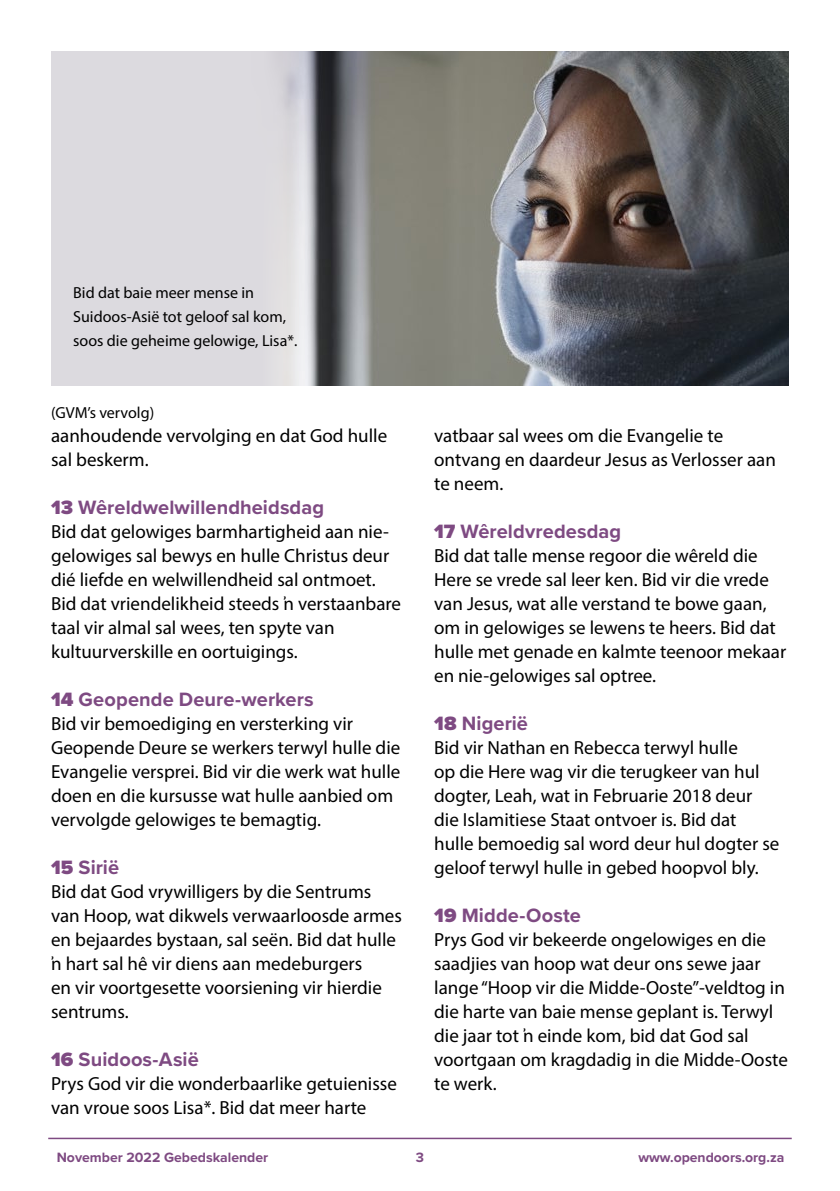
<style>
.page{position:relative;width:840px;height:1191px;background:#fff}
.page>*{position:absolute;margin:0;border:0;box-sizing:border-box;transform-origin:0 0}
.t1{font:700 20px "Proxima Nova";letter-spacing:.005em;color:#7e4a82}
.t2{font:19px/24px "Myriad Pro";color:#000}
.t3{font:16px/24px "Myriad Pro";color:#000}
.t4{font:700 14px "Proxima Nova";color:#7e4a82}
.s1{font-weight:900}
</style>
<div class="page">
<hr style="left:48px;top:1137px;width:743px;height:2px;background:#7e4a82">
<div style="left:51px;top:51px;width:737px;height:335px;background:#dcdadf"></div>
<img style="left:279px;top:51px;width:509px;height:335px">
<p class="t3" style="left:73px;top:280px;width:225px">Bid dat baie meer mense in<br>Suidoos-Asië tot geloof sal kom, soos die geheime gelowige, Lisa*.</p>
<p class="t3" style="left:51px;top:400px;width:105px">(GVM’s vervolg)</p>
<p class="t2" style="left:51px;top:423px;width:337px">aanhoudende vervolging en dat God hulle sal beskerm.</p>
<p class="t1" style="left:51px;top:492px;width:274px"><span class="s1">13</span> Wêreldwelwillendheidsdag</p>
<p class="t2" style="left:51px;top:519px;width:351px">Bid dat gelowiges barmhartigheid aan nie&shy;gelowiges sal bewys en hulle Christus deur dié liefde en welwillendheid sal ontmoet.<br>Bid dat vriendelikheid steeds ŉ verstaanbare taal vir almal sal wees, ten spyte van kultuurverskille en oortuigings.</p>
<p class="t1" style="left:51px;top:684px;width:264px"><span class="s1">14</span> Geopende Deure-werkers</p>
<p class="t2" style="left:51px;top:711px;width:350px">Bid vir bemoediging en versterking vir Geopende Deure se werkers terwyl hulle die Evangelie versprei. Bid vir die werk wat hulle doen en die kursusse wat hulle aanbied om vervolgde gelowiges te bemagtig.</p>
<p class="t1" style="left:51px;top:852px;width:69px"><span class="s1">15</span> Sirië</p>
<p class="t2" style="left:51px;top:879px;width:352px">Bid dat God vrywilligers by die Sentrums van Hoop, wat dikwels verwaarloosde armes en bejaardes bystaan, sal seën. Bid dat hulle ŉ hart sal hê vir diens aan medeburgers<br>en vir voortgesette voorsiening vir hierdie sentrums.</p>
<p class="t1" style="left:51px;top:1044px;width:149px"><span class="s1">16</span> Suidoos-Asië</p>
<p class="t2" style="left:51px;top:1071px;width:347px">Prys God vir die wonderbaarlike getuienisse van vroue soos Lisa*. Bid dat meer harte</p>
<p class="t2" style="left:434px;top:423px;width:343px">vatbaar sal wees om die Evangelie te ontvang en daardeur Jesus as Verlosser aan te neem.</p>
<p class="t1" style="left:434px;top:516px;width:188px"><span class="s1">17</span> Wêreldvredesdag</p>
<p class="t2" style="left:434px;top:543px;width:353px">Bid dat talle mense regoor die wêreld die Here se vrede sal leer ken. Bid vir die vrede van Jesus, wat alle verstand te bowe gaan, om in gelowiges se lewens te heers. Bid dat hulle met genade en kalmte teenoor mekaar en nie-gelowiges sal optree.</p>
<p class="t1" style="left:434px;top:708px;width:95px"><span class="s1">18</span> Nigerië</p>
<p class="t2" style="left:434px;top:735px;width:346px">Bid vir Nathan en Rebecca terwyl hulle<br>op die Here wag vir die terugkeer van hul dogter, Leah, wat in Februarie 2018 deur die Islamitiese Staat ontvoer is. Bid dat hulle bemoedig sal word deur hul dogter se geloof terwyl hulle in gebed hoopvol bly.</p>
<p class="t1" style="left:434px;top:900px;width:148px"><span class="s1">19</span> Midde-Ooste</p>
<p class="t2" style="left:434px;top:927px;width:355px">Prys God vir bekeerde ongelowiges en die saadjies van hoop wat deur ons sewe jaar lange “Hoop vir die Midde-Ooste”-veldtog in die harte van baie mense geplant is. Terwyl die jaar tot ŉ einde kom, bid dat God sal voortgaan om kragdadig in die Midde-Ooste te werk.</p>
<p class="t4" style="left:57px;top:1147px;width:213px">November 2022 Gebedskalender</p>
<p class="t4" style="left:415px;top:1147px;width:10px">3</p>
<p class="t4" style="left:638px;top:1147px;width:147px">www.opendoors.org.za</p>
</div>
